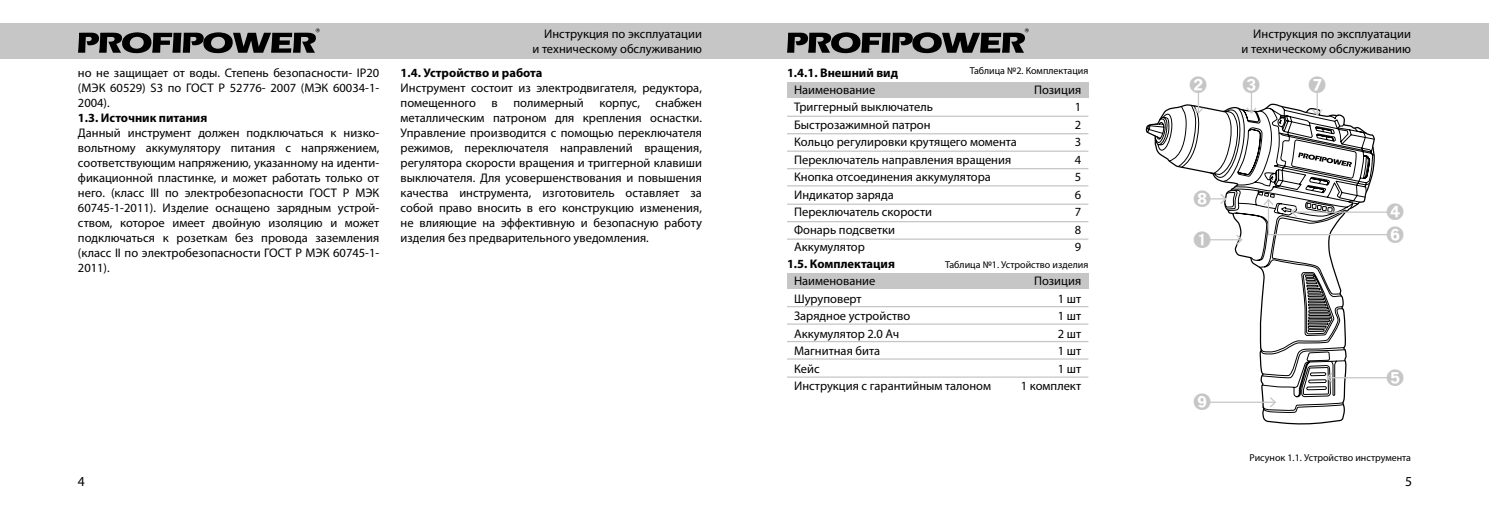
<style>
.page{position:relative;width:1489px;height:514px;background:#fff}
.page>*{position:absolute;margin:0;border:0;box-sizing:border-box;transform-origin:0 0}
.t1{font:17.5px "MS P Gothic";color:#c6c6c6}
.t2{font:13.75px "Myriad Pro";color:#000}
.t3{font:12.5px/17.5px "Myriad Pro";color:#000;text-align:right}
.t4{font:700 12.5px "Myriad Pro";color:#000}
.t5{font:10px "Myriad Pro";color:#000}
</style>
<div class="page">
<div style="left:744px;top:23px;width:744px;height:35px;background:#c6c6c6"></div>
<div style="left:0;top:23px;width:744px;height:35px;background:#c6c6c6"></div>
<svg style="left:787px;top:28px;width:241px;height:25px"></svg>
<svg style="left:78px;top:28px;width:242px;height:25px"></svg>
<svg style="left:1145px;top:103px;width:230px;height:322px"></svg>
<div style="left:787px;top:82px;width:301px;height:16px;background:#c6c6c6"></div>
<div style="left:787px;top:273px;width:301px;height:16px;background:#c6c6c6"></div>
<hr style="left:787px;top:116px;width:301px;height:1px;background:#c6c6c6">
<hr style="left:787px;top:306px;width:301px;height:1px;background:#c6c6c6">
<hr style="left:787px;top:133px;width:301px;height:1px;background:#c6c6c6">
<hr style="left:787px;top:323px;width:301px;height:2px;background:#c6c6c6">
<hr style="left:787px;top:151px;width:301px;height:1px;background:#c6c6c6">
<hr style="left:787px;top:341px;width:301px;height:1px;background:#c6c6c6">
<hr style="left:787px;top:168px;width:301px;height:1px;background:#c6c6c6">
<hr style="left:787px;top:358px;width:301px;height:2px;background:#c6c6c6">
<hr style="left:787px;top:185px;width:301px;height:1px;background:#c6c6c6">
<hr style="left:787px;top:376px;width:301px;height:2px;background:#c6c6c6">
<hr style="left:787px;top:203px;width:301px;height:2px;background:#c6c6c6">
<hr style="left:787px;top:221px;width:301px;height:1px;background:#c6c6c6">
<hr style="left:787px;top:238px;width:301px;height:2px;background:#c6c6c6">
<hr style="left:1291px;top:211px;width:99px;height:2px;background:#c6c6c6">
<hr style="left:1326px;top:377px;width:64px;height:1px;background:#c6c6c6">
<svg style="left:1325px;top:371px;width:8px;height:13px"></svg>
<svg style="left:1244px;top:92px;width:13px;height:23px"></svg>
<svg style="left:1191px;top:92px;width:13px;height:23px"></svg>
<svg style="left:1310px;top:92px;width:13px;height:25px"></svg>
<svg style="left:1209px;top:192px;width:18px;height:13px"></svg>
<hr style="left:1209px;top:239px;width:32px;height:1px;background:#c6c6c6">
<svg style="left:1234px;top:233px;width:9px;height:13px"></svg>
<hr style="left:1208px;top:401px;width:67px;height:2px;background:#c6c6c6">
<svg style="left:1268px;top:396px;width:8px;height:13px"></svg>
<svg style="left:1261px;top:198px;width:127px;height:38px"></svg>
<p class="t3" style="left:532px;top:26px;width:171px;line-height:15px">Инструкция по эксплуатации<br>и техническому обслуживанию</p>
<p class="t3" style="left:78px;top:64px;width:303px">но не защищает от воды. Степень безопасности- IP20</p>
<p class="t5" style="left:969px;top:64px;width:120px">Таблица №2. Комплектация</p>
<p class="t3" style="left:78px;top:80px;width:303px;line-height:15px;text-align:left">(МЭК 60529) S3 по ГОСТ Р 52776- 2007 (МЭК 60034-1-<br>2004).</p>
<p class="t4" style="left:78px;top:109px;width:131px">1.3. Источник питания</p>
<p class="t3" style="left:78px;top:125px;width:303px;line-height:15px;text-align:justify">Данный инструмент должен подключаться к низко&shy;вольтному аккумулятору питания с напряжением, соответствующим напряжению, указанному на иденти&shy;фикационной пластинке, и может работать только от него. (класс III по электробезопасности ГОСТ Р МЭК 60745-1-2011). Изделие оснащено зарядным устрой&shy;ством, которое имеет двойную изоляцию и может подключаться к розеткам без провода заземления (класс II по электробезопасности ГОСТ Р МЭК 60745-1- 2011).</p>
<p class="t4" style="left:400px;top:64px;width:143px">1.4. Устройство и работа</p>
<p class="t3" style="left:400px;top:80px;width:303px;line-height:15px;text-align:justify">Инструмент состоит из электродвигателя, редуктора, помещенного в полимерный корпус, снабжен металлическим патроном для крепления оснастки.<br>Управление производится с помощью переключателя режимов, переключателя направлений вращения, регулятора скорости вращения и триггерной клавиши выключателя. Для усовершенствования и повышения качества инструмента, изготовитель оставляет за собой право вносить в его конструкцию изменения, не влияющие на эффективную и безопасную работу изделия без предварительного уведомления.</p>
<p class="t4" style="left:787px;top:64px;width:113px">1.4.1. Внешний вид</p>
<p class="t3" style="left:1074px;top:81px;width:8px;text-align:justify;text-indent:-41px">Позиция 1<br>2<br>3<br>4<br>5<br>6<br>7<br>8<br>9</p>
<p class="t3" style="left:1020px;top:272px;width:62px">Позиция<br>1 шт<br>1 шт<br>2 шт<br>1 шт<br>1 шт<br>1 комплект</p>
<p class="t3" style="left:794px;top:81px;width:224px;text-align:left">Наименование<br>Триггерный выключатель<br>Быстрозажимной патрон<br>Кольцо регулировки крутящего момента<br>Переключатель направления вращения<br>Кнопка отсоединения аккумулятора<br>Индикатор заряда<br>Переключатель скорости<br>Фонарь подсветки<br>Аккумулятор</p>
<p class="t3" style="left:794px;top:272px;width:198px;text-align:left">Наименование<br>Шуруповерт<br>Зарядное устройство<br>Аккумулятор 2.0 Ач<br>Магнитная бита<br>Кейс<br>Инструкция с гарантийным талоном</p>
<p class="t4" style="left:787px;top:256px;width:109px">1.5. Комплектация</p>
<p class="t5" style="left:945px;top:258px;width:144px">Таблица №1. Устройство изделия</p>
<h1 class="t1" style="left:1189px;top:76px;width:19px">➋</h1>
<p class="t3" style="left:1241px;top:26px;width:171px;line-height:15px">Инструкция по эксплуатации<br>и техническому обслуживанию</p>
<h1 class="t1" style="left:1242px;top:76px;width:19px">➌</h1>
<h1 class="t1" style="left:1308px;top:76px;width:19px">➐</h1>
<h1 class="t1" style="left:1193px;top:190px;width:19px">➑</h1>
<h1 class="t1" style="left:1193px;top:231px;width:19px">➊</h1>
<h1 class="t1" style="left:1386px;top:203px;width:19px">➍</h1>
<h1 class="t1" style="left:1386px;top:226px;width:19px">➏</h1>
<h1 class="t1" style="left:1193px;top:393px;width:19px">➒</h1>
<h1 class="t1" style="left:1386px;top:369px;width:19px">➎</h1>
<p class="t5" style="left:1249px;top:451px;width:163px">Рисунок 1.1. Устройство инструмента</p>
<p class="t2" style="left:78px;top:473px;width:9px">4</p>
<p class="t2" style="left:1404px;top:473px;width:9px">5</p>
</div>
